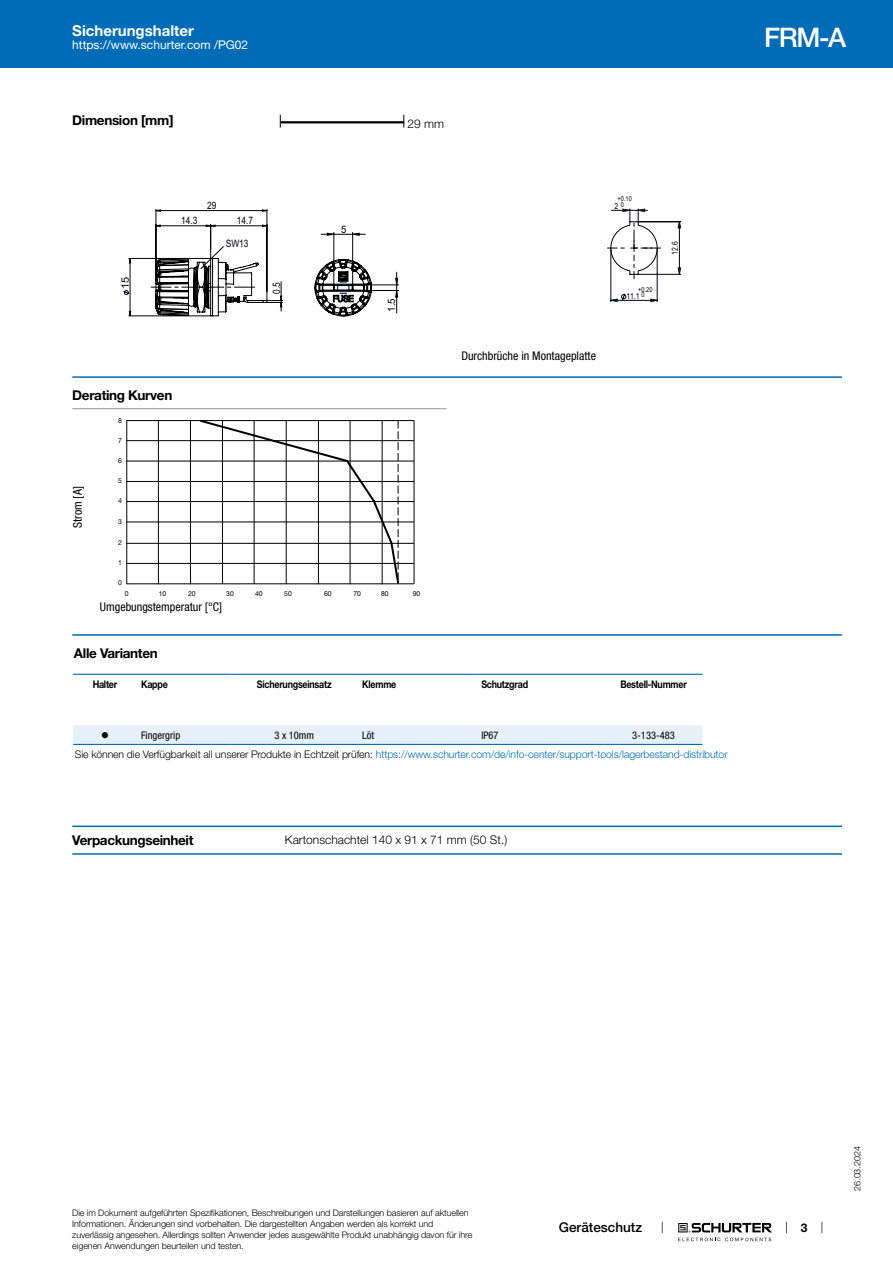
<style>
.page{position:relative;width:893px;height:1263px;background:#fff}
.page>*{position:absolute;margin:0;border:0;box-sizing:border-box;transform-origin:0 0}
.t1{font:500 27px "Helvetica Neue LT";color:#fff}
.t2{font:700 15px "Helvetica Neue LT";color:#fff}
.t3{font:700 13.5px "Helvetica Neue LT";letter-spacing:-.025em;color:#000}
.t4{font:500 13.5px "Helvetica Neue LT";color:#000}
.t5{font:condensed 12px "Helvetica Neue LT";color:#000}
.t6{font:300 12px "Helvetica Neue LT";color:#000}
.t7{font:12px "Helvetica Neue LT";color:#fff}
.t8{font:700 12px "Helvetica Neue LT";color:#000}
.t9{font:300 10.5px/19px "Helvetica Neue LT";letter-spacing:-.01em;color:#006bb6}
.t10{font:700 10.5px "Helvetica Neue LT";letter-spacing:-.025em;color:#000;scale:.85 1}
.t11{font:condensed 10.5px "Helvetica Neue LT";color:#000}
.t12{font:10.5px "Wingdings";color:#000}
.t13{font:10.2px "Arial Narrow";color:#000010}
.t14{font:10.2px "Arial Narrow";color:#000010;scale:1.15 1}
.t15{font:10.2px "Arial Narrow";color:#000010;scale:1.33 1}
.t16{font:300 9px/10.8px "Helvetica Neue LT";letter-spacing:-.01em;color:#000}
.t17{font:8.4px "Arial Narrow";color:#000010}
.t18{font:6.9px "Helvetica Neue LT";color:#000}
.t19{font:6.9px/5.6px "Arial Narrow";color:#000010}
.s1{font-weight:400;font-stretch:condensed;color:#000}
.s2{color:#000}
</style>
<div class="page">
<svg style="left:678px;top:1223px;width:94px;height:18px"></svg>
<div style="left:0;top:0;width:893px;height:68px;background:#006bb6"></div>
<svg style="left:280px;top:115px;width:1px;height:13px"></svg>
<hr style="left:281px;top:121px;width:123px;height:2px;background:#000">
<svg style="left:403px;top:115px;width:1px;height:13px"></svg>
<hr style="left:364px;top:285px;width:35px;height:1px;background:#000010">
<hr style="left:364px;top:290px;width:35px;height:1px;background:#000010">
<hr style="left:334px;top:232px;width:1px;height:53px;background:#000010">
<hr style="left:352px;top:232px;width:1px;height:53px;background:#000010">
<svg style="left:314px;top:233px;width:84px;height:84px"></svg>
<svg style="left:123px;top:209px;width:159px;height:108px"></svg>
<svg style="left:607px;top:208px;width:74px;height:94px"></svg>
<hr style="left:72px;top:376px;width:770px;height:2px;background:#006bb6">
<hr style="left:72px;top:408px;width:374px;height:1px;background:#939598">
<hr style="left:127px;top:420px;width:287px;height:1px;background:#000">
<hr style="left:126px;top:440px;width:288px;height:1px;background:#000">
<hr style="left:126px;top:461px;width:288px;height:1px;background:#000">
<hr style="left:126px;top:481px;width:288px;height:1px;background:#000">
<hr style="left:127px;top:501px;width:287px;height:1px;background:#000">
<hr style="left:127px;top:522px;width:287px;height:1px;background:#000">
<hr style="left:127px;top:543px;width:287px;height:1px;background:#000">
<hr style="left:127px;top:563px;width:287px;height:1px;background:#000">
<hr style="left:126px;top:583px;width:288px;height:1px;background:#000">
<hr style="left:127px;top:420px;width:1px;height:164px;background:#000">
<hr style="left:158px;top:421px;width:1px;height:163px;background:#000">
<hr style="left:190px;top:421px;width:1px;height:163px;background:#000">
<hr style="left:414px;top:420px;width:1px;height:164px;background:#000">
<svg style="left:198px;top:420px;width:202px;height:165px"></svg>
<hr style="left:72px;top:634px;width:770px;height:2px;background:#006bb6">
<div style="left:73px;top:725px;width:629px;height:19px;background:#e6f0f8"></div>
<hr style="left:73px;top:674px;width:64px;height:1px;background:#006bb6">
<hr style="left:137px;top:674px;width:93px;height:1px;background:#006bb6">
<hr style="left:230px;top:674px;width:128px;height:1px;background:#006bb6">
<hr style="left:358px;top:674px;width:119px;height:1px;background:#006bb6">
<hr style="left:477px;top:674px;width:128px;height:1px;background:#006bb6">
<hr style="left:605px;top:674px;width:97px;height:1px;background:#006bb6">
<hr style="left:73px;top:744px;width:64px;height:1px;background:#006bb6">
<hr style="left:137px;top:744px;width:93px;height:1px;background:#006bb6">
<hr style="left:230px;top:744px;width:128px;height:1px;background:#006bb6">
<hr style="left:358px;top:744px;width:119px;height:1px;background:#006bb6">
<hr style="left:477px;top:744px;width:128px;height:1px;background:#006bb6">
<hr style="left:605px;top:744px;width:97px;height:1px;background:#006bb6">
<hr style="left:72px;top:825px;width:770px;height:2px;background:#006bb6">
<hr style="left:72px;top:853px;width:770px;height:2px;background:#006bb6">
<h2 class="t2" style="left:72px;top:21px;width:123px">Sicherungshalter</h2>
<h3 class="t7" style="left:72px;top:38px;width:178px">https://www.schurter.com /PG02</h3>
<h3 class="t3" style="left:72px;top:112px;width:103px">Dimension [mm]</h3>
<h3 class="t6" style="left:407px;top:116px;width:38px">29 mm</h3>
<p class="t13" style="left:207px;top:198px;width:11px">29</p>
<p class="t13" style="left:181px;top:213px;width:18px">14.3</p>
<p class="t13" style="left:237px;top:213px;width:18px">14.7</p>
<p class="t13" style="left:226px;top:235px;width:24px">SW13</p>
<p class="t15" style="left:118px;top:289px;width:11px;rotate:-90deg">15</p>
<p class="t13" style="left:269px;top:294px;width:13px;rotate:-90deg">0.5</p>
<h3 class="t3" style="left:72px;top:386px;width:102px">Derating Kurven</h3>
<p class="t18" style="left:118px;top:416px;width:5px">8</p>
<p class="t18" style="left:118px;top:436px;width:5px">7</p>
<p class="t18" style="left:118px;top:456px;width:5px">6</p>
<h3 class="t5" style="left:71px;top:528px;width:43px;rotate:-90deg">Strom [A]</h3>
<p class="t18" style="left:118px;top:477px;width:5px">5</p>
<p class="t18" style="left:118px;top:497px;width:5px">4</p>
<p class="t18" style="left:118px;top:517px;width:5px">3</p>
<p class="t18" style="left:118px;top:538px;width:5px">2</p>
<p class="t18" style="left:118px;top:559px;width:5px">1</p>
<p class="t18" style="left:118px;top:579px;width:5px">0</p>
<p class="t14" style="left:341px;top:222px;width:6px">5</p>
<p class="t14" style="left:384px;top:312px;width:13px;rotate:-90deg">1.5</p>
<p class="t18" style="left:125px;top:589px;width:5px">0</p>
<p class="t18" style="left:159px;top:589px;width:9px">10</p>
<p class="t18" style="left:188px;top:589px;width:9px">20</p>
<p class="t18" style="left:226px;top:589px;width:9px">30</p>
<p class="t18" style="left:255px;top:589px;width:9px">40</p>
<p class="t18" style="left:284px;top:589px;width:9px">50</p>
<p class="t18" style="left:324px;top:589px;width:9px">60</p>
<p class="t18" style="left:353px;top:589px;width:9px">70</p>
<p class="t18" style="left:381px;top:589px;width:9px">80</p>
<p class="t18" style="left:413px;top:589px;width:9px">90</p>
<p class="t17" style="left:615px;top:200px;width:5px">2</p>
<p class="t19" style="left:621px;top:196px;width:13px;text-indent:-3px">+0.10<br>0</p>
<p class="t17" style="left:626px;top:290px;width:15px">11.1</p>
<p class="t19" style="left:641px;top:286px;width:13px;text-indent:-3px">+0.20<br>0</p>
<p class="t17" style="left:669px;top:255px;width:15px;rotate:-90deg">12.6</p>
<h3 class="t5" style="left:461px;top:349px;width:136px">Durchbrüche in Montageplatte</h3>
<h3 class="t5" style="left:100px;top:600px;width:124px">Umgebungstemperatur [°C]</h3>
<h3 class="t3" style="left:74px;top:644px;width:85px">Alle Varianten</h3>
<p class="t10" style="left:93px;top:677px;width:31px">Halter</p>
<p class="t10" style="left:141px;top:677px;width:33px">Kappe</p>
<p class="t10" style="left:257px;top:677px;width:89px">Sicherungseinsatz</p>
<p class="t10" style="left:362px;top:677px;width:42px">Klemme</p>
<p class="t10" style="left:481px;top:677px;width:57px">Schutzgrad</p>
<p class="t10" style="left:620px;top:677px;width:80px">Bestell-Nummer</p>
<p class="t12" style="left:101px;top:729px;width:9px">●</p>
<p class="t11" style="left:141px;top:729px;width:41px">Fingergrip</p>
<p class="t11" style="left:274px;top:729px;width:41px">3 x 10mm</p>
<p class="t11" style="left:362px;top:729px;width:14px">Löt</p>
<p class="t11" style="left:481px;top:729px;width:19px">IP67</p>
<p class="t9" style="left:75px;top:725px;width:654px;text-indent:557px"><span class="s1">3-133-483<br></span><span class="s2">Sie können die Verfügbarkeit all unserer Produkte in Echtzeit prüfen:</span> https://www.schurter.com/de/info-center/support-tools/lagerbestand-distributor</p>
<h3 class="t3" style="left:72px;top:831px;width:123px">Verpackungseinheit</h3>
<h3 class="t6" style="left:285px;top:832px;width:224px">Kartonschachtel 140 x 91 x 71 mm (50 St.)</h3>
<h1 class="t1" style="left:764px;top:21px;width:84px">FRM-A</h1>
<p class="t16" style="left:72px;top:1207px;width:402px">Die im Dokument aufgeführten Spezifikationen, Beschreibungen und Darstellungen basieren auf aktuellen Informationen. Änderungen sind vorbehalten. Die dargestellten Angaben werden als korrekt und zuverlässig angesehen. Allerdings sollten Anwender jedes ausgewählte Produkt unabhängig davon für ihre eigenen Anwendungen beurteilen und testen.</p>
<h3 class="t4" style="left:559px;top:1219px;width:85px">Geräteschutz</h3>
<h3 class="t8" style="left:801px;top:1220px;width:8px">3</h3>
<p class="t16" style="left:852px;top:1191px;width:46px;rotate:-90deg">26.03.2024</p>
</div>
